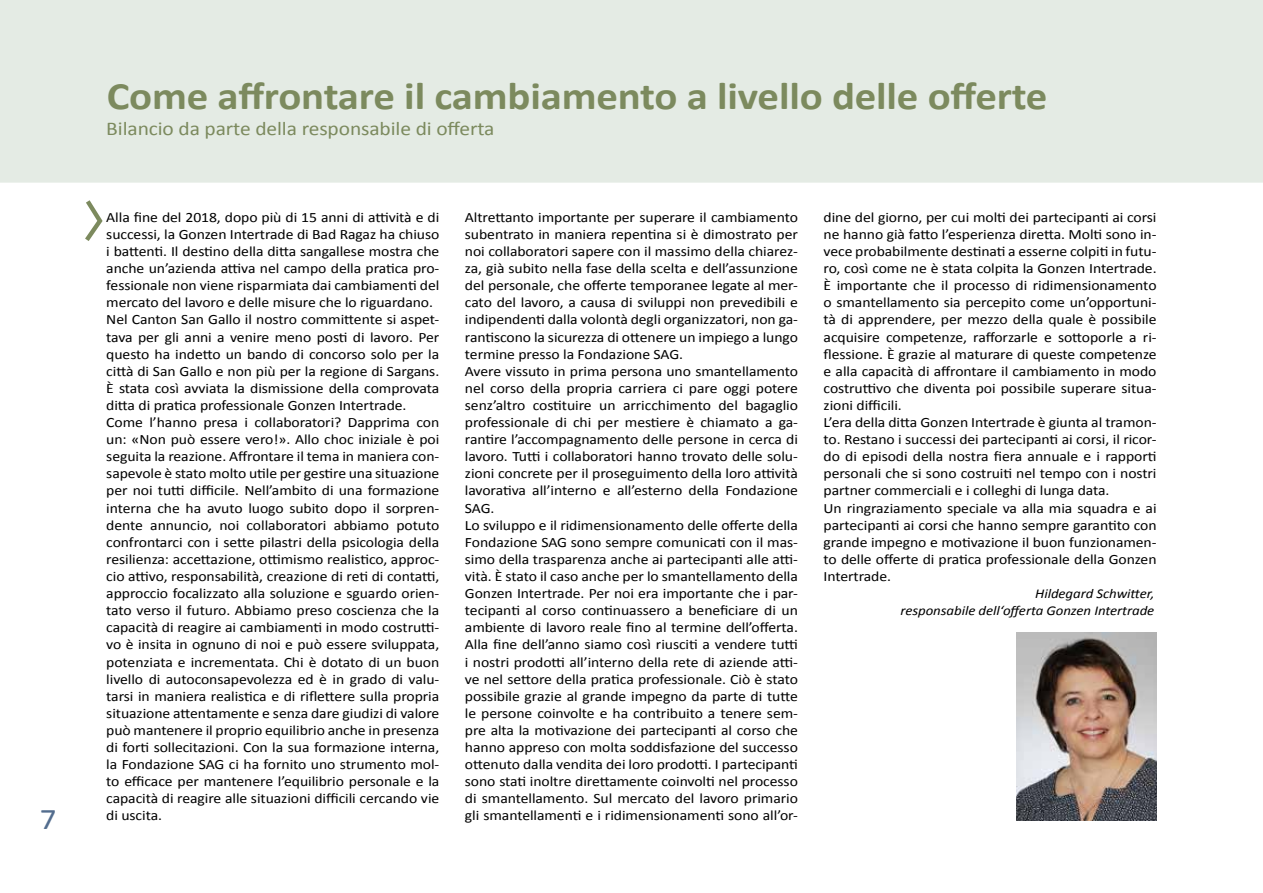
<style>
.page{position:relative;width:1263px;height:893px;background:#fff}
.page>*{position:absolute;margin:0;border:0;box-sizing:border-box;transform-origin:0 0}
.t1{font:700 39px "Calibri";letter-spacing:-.005em;color:#7c8a5e;scale:1.1 1}
.t2{font:30px "Calibri";color:#536d8e;scale:1.1 1}
.t3{font:19.5px "Calibri";letter-spacing:-.005em;color:#7c8a5e;scale:1.1 1}
.t4{font:14.25px/17.1px "Calibri";letter-spacing:-.005em;color:#000;scale:1.1 1}
.t5{font:italic 13.5px/17.1px "Calibri";letter-spacing:-.005em;color:#000;text-align:right;scale:1.1 1}
</style>
<div class="page">
<div style="left:0;top:0;width:1263px;height:183px;background:#e4ebe4"></div>
<img style="left:1017px;top:632px;width:140px;height:188px">
<svg style="left:85px;top:200px;width:18px;height:41px"></svg>
<h2 class="t2" style="left:40px;top:800px;width:17px">7</h2>
<h1 class="t1" style="left:107px;top:72px;width:857px">Come affrontare il cambiamento a livello delle offerte</h1>
<h3 class="t3" style="left:106px;top:117px;width:354px">Bilancio da parte della responsabile di offerta</h3>
<p class="t4" style="left:106px;top:208px;width:304px">Alla fine del 2018, dopo più di 15 anni di attività e di successi, la Gonzen Intertrade di Bad Ragaz ha chiuso i battenti. Il destino della ditta sangallese mostra che anche un’azienda attiva nel campo della pratica pro&shy;fessionale non viene risparmiata dai cambiamenti del mercato del lavoro e delle misure che lo riguardano.<br>Nel Canton San Gallo il nostro committente si aspet&shy;tava per gli anni a venire meno posti di lavoro. Per questo ha indetto un bando di concorso solo per la città di San Gallo e non più per la regione di Sargans.<br>È stata così avviata la dismissione della comprovata ditta di pratica professionale Gonzen Intertrade.<br>Come l’hanno presa i collaboratori? Dapprima con un: «Non può essere vero!». Allo choc iniziale è poi seguita la reazione. Affrontare il tema in maniera con&shy;sapevole è stato molto utile per gestire una situazione per noi tutti difficile. Nell’ambito di una formazione interna che ha avuto luogo subito dopo il sorpren&shy;dente annuncio, noi collaboratori abbiamo potuto confrontarci con i sette pilastri della psicologia della resilienza: accettazione, ottimismo realistico, approc&shy;cio attivo, responsabilità, creazione di reti di contatti, approccio focalizzato alla soluzione e sguardo orien&shy;tato verso il futuro. Abbiamo preso coscienza che la capacità di reagire ai cambiamenti in modo costrutti&shy;vo è insita in ognuno di noi e può essere sviluppata, potenziata e incrementata. Chi è dotato di un buon livello di autoconsapevolezza ed è in grado di valu&shy;tarsi in maniera realistica e di riflettere sulla propria situazione attentamente e senza dare giudizi di valore può mantenere il proprio equilibrio anche in presenza di forti sollecitazioni. Con la sua formazione interna, la Fondazione SAG ci ha fornito uno strumento mol&shy;to efficace per mantenere l’equilibrio personale e la capacità di reagire alle situazioni difficili cercando vie di uscita.</p>
<p class="t4" style="left:465px;top:208px;width:304px">Altrettanto importante per superare il cambiamento subentrato in maniera repentina si è dimostrato per noi collaboratori sapere con il massimo della chiarez&shy;za, già subito nella fase della scelta e dell’assunzione del personale, che offerte temporanee legate al mer&shy;cato del lavoro, a causa di sviluppi non prevedibili e indipendenti dalla volontà degli organizzatori, non ga&shy;rantiscono la sicurezza di ottenere un impiego a lungo termine presso la Fondazione SAG.<br>Avere vissuto in prima persona uno smantellamento nel corso della propria carriera ci pare oggi potere senz’altro costituire un arricchimento del bagaglio professionale di chi per mestiere è chiamato a ga&shy;rantire l’accompagnamento delle persone in cerca di lavoro. Tutti i collaboratori hanno trovato delle solu&shy;zioni concrete per il proseguimento della loro attività lavorativa all’interno e all’esterno della Fondazione SAG.<br>Lo sviluppo e il ridimensionamento delle offerte della Fondazione SAG sono sempre comunicati con il mas&shy;simo della trasparenza anche ai partecipanti alle atti&shy;vità. È stato il caso anche per lo smantellamento della Gonzen Intertrade. Per noi era importante che i par&shy;tecipanti al corso continuassero a beneficiare di un ambiente di lavoro reale fino al termine dell’offerta.<br>Alla fine dell’anno siamo così riusciti a vendere tutti i nostri prodotti all’interno della rete di aziende atti&shy;ve nel settore della pratica professionale. Ciò è stato possibile grazie al grande impegno da parte di tutte le persone coinvolte e ha contribuito a tenere sem&shy;pre alta la motivazione dei partecipanti al corso che hanno appreso con molta soddisfazione del successo ottenuto dalla vendita dei loro prodotti. I partecipanti sono stati inoltre direttamente coinvolti nel processo di smantellamento. Sul mercato del lavoro primario gli smantellamenti e i ridimensionamenti sono all’or-</p>
<p class="t4" style="left:824px;top:208px;width:304px">dine del giorno, per cui molti dei partecipanti ai corsi ne hanno già fatto l’esperienza diretta. Molti sono in&shy;vece probabilmente destinati a esserne colpiti in futu&shy;ro, così come ne è stata colpita la Gonzen Intertrade.<br>È importante che il processo di ridimensionamento o smantellamento sia percepito come un’opportuni&shy;tà di apprendere, per mezzo della quale è possibile acquisire competenze, rafforzarle e sottoporle a ri&shy;flessione. È grazie al maturare di queste competenze e alla capacità di affrontare il cambiamento in modo costruttivo che diventa poi possibile superare situa&shy;zioni difficili.<br>L’era della ditta Gonzen Intertrade è giunta al tramon&shy;to. Restano i successi dei partecipanti ai corsi, il ricor&shy;do di episodi della nostra fiera annuale e i rapporti personali che si sono costruiti nel tempo con i nostri partner commerciali e i colleghi di lunga data.<br>Un ringraziamento speciale va alla mia squadra e ai partecipanti ai corsi che hanno sempre garantito con grande impegno e motivazione il buon funzionamen&shy;to delle offerte di pratica professionale della Gonzen Intertrade.</p>
<p class="t5" style="left:900px;top:584px;width:232px">Hildegard Schwitter,<br>responsabile dell‘offerta Gonzen Intertrade</p>
</div>
